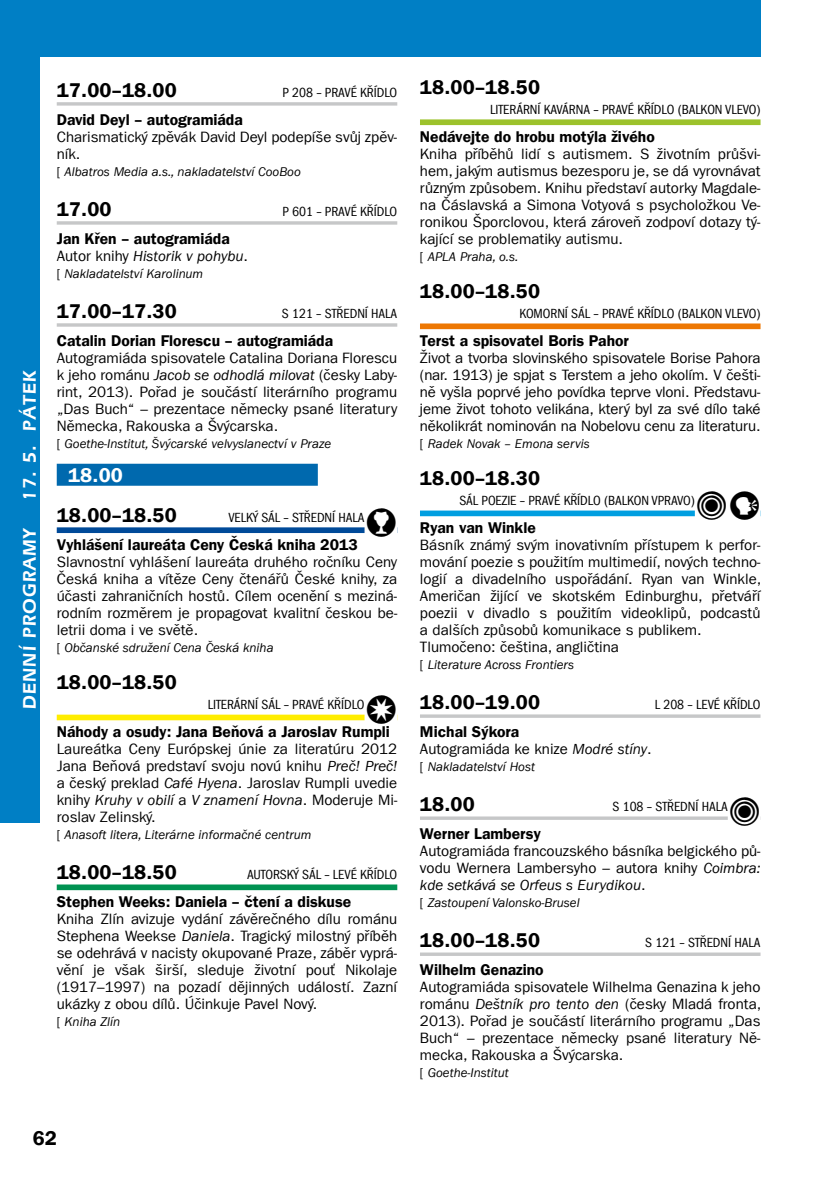
<style>
.page{position:relative;width:840px;height:1191px;background:#fff}
.page>*{position:absolute;margin:0;border:0;box-sizing:border-box;transform-origin:0 0}
.t1{font:20px "Franklin Gothic LT Com Dm";letter-spacing:.01em;color:#000}
.t2{font:20px "Franklin Gothic LT Com Dm";color:#fff}
.t3{font:600 19px "Eras IT Cby BTCE";letter-spacing:.06em;color:#fff}
.t4{font:15.6px "Franklin Gothic LT Com Dm";color:#000}
.t5{font:15px/17px "Franklin Gothic LT Com";color:#000;text-align:justify}
.t6{font:italic 15px "Franklin Gothic LT Com";color:#000}
.t7{font:condensed 13.6px "Franklin Gothic LT Com";letter-spacing:-.005em;color:#000}
.t8{font:italic 13px "Franklin Gothic LT Com";color:#000}
.s1{font-style:normal}
.s2{font-style:italic}
.s3{font-family:"PIKTO";font-stretch:normal;font-size:20px}
</style>
<div class="page">
<div style="left:0;top:0;width:40px;height:822px;background:#007fc5"></div>
<div style="left:0;top:0;width:760px;height:57px;background:#007fc5"></div>
<svg style="left:57px;top:102px;width:340px;height:4px"></svg>
<hr style="left:57px;top:221px;width:340px;height:4px;background:#cdcece">
<hr style="left:57px;top:323px;width:340px;height:4px;background:#cecfcf">
<div style="left:57px;top:464px;width:260px;height:22px;background:#0069ae"></div>
<div style="left:57px;top:527px;width:340px;height:6px;background:#004a99"></div>
<div style="left:364px;top:525px;width:33px;height:10px;background:#fff"></div>
<div style="left:57px;top:714px;width:340px;height:6px;background:#ffed00"></div>
<div style="left:364px;top:712px;width:33px;height:10px;background:#fff"></div>
<div style="left:57px;top:884px;width:340px;height:6px;background:#009252"></div>
<div style="left:420px;top:119px;width:340px;height:6px;background:#9cc22b"></div>
<div style="left:420px;top:323px;width:340px;height:6px;background:#ed7703"></div>
<div style="left:420px;top:510px;width:340px;height:6px;background:#009ee0"></div>
<div style="left:694px;top:508px;width:66px;height:10px;background:#fff"></div>
<svg style="left:420px;top:714px;width:340px;height:4px"></svg>
<svg style="left:420px;top:816px;width:307px;height:4px"></svg>
<svg style="left:420px;top:952px;width:340px;height:4px"></svg>
<p class="t3" style="left:18px;top:501px;width:132px;rotate:-90deg">17. 5. PÁTEK</p>
<p class="t3" style="left:18px;top:709px;width:183px;rotate:-90deg">DENNÍ PROGRAMY</p>
<h1 class="t1" style="left:57px;top:78px;width:122px">17.00–18.00</h1>
<p class="t7" style="left:282px;top:84px;width:116px">P 208 – PRAVÉ KŘÍDLO</p>
<p class="t4" style="left:57px;top:110px;width:187px">David Deyl – autogramiáda</p>
<p class="t5" style="left:57px;top:128px;width:342px">Charismatický zpěvák David Deyl podepíše svůj zpěv&shy;ník.</p>
<p class="t8" style="left:57px;top:164px;width:245px"><span class="s1">[</span> Albatros Media a.s., nakladatelství CooBoo</p>
<h1 class="t1" style="left:57px;top:197px;width:56px">17.00</h1>
<p class="t7" style="left:282px;top:203px;width:116px">P 601 – PRAVÉ KŘÍDLO</p>
<p class="t4" style="left:57px;top:229px;width:174px">Jan Křen – autogramiáda</p>
<p class="t6" style="left:57px;top:247px;width:193px"><span class="s1">Autor knihy</span> Historik v pohybu<span class="s1">.</span></p>
<p class="t8" style="left:57px;top:266px;width:148px"><span class="s1">[</span> Nakladatelství Karolinum</p>
<h1 class="t1" style="left:57px;top:299px;width:122px">17.00–17.30</h1>
<p class="t7" style="left:282px;top:305px;width:117px">S 121 – STŘEDNÍ HALA</p>
<p class="t4" style="left:57px;top:331px;width:278px">Catalin Dorian Florescu – autogramiáda</p>
<p class="t5" style="left:57px;top:349px;width:342px">Autogramiáda spisovatele Catalina Doriana Florescu k jeho románu <span class="s2">Jacob se odhodlá milovat</span> (česky Laby&shy;rint, 2013). Pořad je součástí literárního programu „Das Buch“ – prezentace německy psané literatury Německa, Rakouska a Švýcarska.</p>
<p class="t8" style="left:57px;top:436px;width:276px"><span class="s1">[</span> Goethe-Institut, Švýcarské velvyslanectví v Praze</p>
<h1 class="t2" style="left:68px;top:463px;width:56px">18.00</h1>
<h1 class="t1" style="left:57px;top:503px;width:122px">18.00–18.50</h1>
<p class="t7" style="left:228px;top:509px;width:170px">VELKÝ SÁL – STŘEDNÍ HALA<span class="s3">4</span></p>
<p class="t4" style="left:57px;top:535px;width:302px">Vyhlášení laureáta Ceny Česká kniha 2013</p>
<p class="t5" style="left:57px;top:553px;width:342px">Slavnostní vyhlášení laureáta druhého ročníku Ceny Česká kniha a vítěze Ceny čtenářů České knihy, za účasti zahraničních hostů. Cílem ocenění s meziná&shy;rodním rozměrem je propagovat kvalitní českou be&shy;letrii doma i ve světě.</p>
<p class="t8" style="left:57px;top:640px;width:218px"><span class="s1">[</span> Občanské sdružení Cena Česká kniha</p>
<h1 class="t1" style="left:57px;top:670px;width:122px">18.00–18.50</h1>
<p class="t7" style="left:208px;top:697px;width:191px">LITERÁRNÍ SÁL – PRAVÉ KŘÍDLO<span class="s3">1</span></p>
<p class="t4" style="left:57px;top:722px;width:334px">Náhody a osudy: Jana Beňová a Jaroslav Rumpli</p>
<p class="t5" style="left:57px;top:740px;width:342px">Laureátka Ceny Európskej únie za literatúru 2012<br>Jana Beňová predstaví svoju novú knihu <span class="s2">Preč! Preč! </span>a český preklad <span class="s2">Café Hyena</span>. Jaroslav Rumpli uvedie knihy <span class="s2">Kruhy v obilí</span> a <span class="s2">V znamení Hovna</span>. Moderuje Mi&shy;roslav Zelinský.</p>
<p class="t8" style="left:57px;top:827px;width:256px"><span class="s1">[</span> Anasoft litera, Literárne informačné centrum</p>
<h1 class="t1" style="left:57px;top:860px;width:122px">18.00–18.50</h1>
<p class="t7" style="left:247px;top:866px;width:152px">AUTORSKÝ SÁL – LEVÉ KŘÍDLO</p>
<p class="t4" style="left:57px;top:892px;width:296px">Stephen Weeks: Daniela – čtení a diskuse</p>
<p class="t5" style="left:57px;top:910px;width:342px">Kniha Zlín avizuje vydání závěrečného dílu románu Stephena Weekse <span class="s2">Daniela</span>. Tragický milostný příběh se odehrává v nacisty okupované Praze, záběr vyprá&shy;vění je však širší, sleduje životní pouť Nikolaje (1917–1997) na pozadí dějinných událostí. Zazní ukázky z obou dílů. Účinkuje Pavel Nový.</p>
<p class="t8" style="left:57px;top:1014px;width:65px"><span class="s1">[</span> Kniha Zlín</p>
<h1 class="t1" style="left:420px;top:75px;width:121px">18.00–18.50</h1>
<p class="t7" style="left:490px;top:102px;width:87px">LITERÁRNÍ KAVÁRNA</p>
<p class="t7" style="left:593px;top:102px;width:96px">– PRAVÉ KŘÍDLO (BALKON</p>
<p class="t7" style="left:724px;top:102px;width:37px">VLEVO)</p>
<p class="t4" style="left:420px;top:127px;width:236px">Nedávejte do hrobu motýla živého</p>
<p class="t5" style="left:420px;top:145px;width:342px">Kniha příběhů lidí s autismem. S životním průšvi&shy;hem, jakým autismus bezesporu je, se dá vyrovnávat různým způsobem. Knihu představí autorky Magdale&shy;na Čáslavská a Simona Votyová s psycholožkou Ve&shy;ronikou Šporclovou, která zároveň zodpoví dotazy tý&shy;kající se problematiky autismu.</p>
<p class="t8" style="left:420px;top:249px;width:100px"><span class="s1">[</span> APLA Praha, o.s.</p>
<h1 class="t1" style="left:420px;top:279px;width:121px">18.00–18.50</h1>
<p class="t7" style="left:519px;top:306px;width:31px">KOMORNÍ</p>
<p class="t7" style="left:571px;top:306px;width:191px">SÁL – PRAVÉ KŘÍDLO (BALKON VLEVO)</p>
<p class="t4" style="left:420px;top:331px;width:210px">Terst a spisovatel Boris Pahor</p>
<p class="t5" style="left:420px;top:349px;width:342px">Život a tvorba slovinského spisovatele Borise Pahora (nar. 1913) je spjat s Terstem a jeho okolím. V češti&shy;ně vyšla poprvé jeho povídka teprve vloni. Představu&shy;jeme život tohoto velikána, který byl za své dílo také několikrát nominován na Nobelovu cenu za literaturu.</p>
<p class="t8" style="left:420px;top:436px;width:171px"><span class="s1">[</span> Radek Novak – Emona servis</p>
<h1 class="t1" style="left:420px;top:466px;width:121px">18.00–18.30</h1>
<p class="t7" style="left:459px;top:493px;width:302px">SÁL POEZIE – PRAVÉ KŘÍDLO (BALKON VPRAVO)<span class="s3">53</span></p>
<p class="t4" style="left:420px;top:518px;width:117px">Ryan van Winkle</p>
<p class="t5" style="left:420px;top:536px;width:342px;text-align:left">Básník známý svým inovativním přístupem k perfor&shy;mování poezie s použitím multimedií, nových techno&shy;logií a divadelního uspořádání. Ryan van Winkle, Američan žijící ve skotském Edinburghu, přetváří poezii v divadlo s použitím videoklipů, podcastů a dalších způsobů komunikace s publikem.<br>Tlumočeno: čeština, angličtina</p>
<p class="t8" style="left:420px;top:657px;width:156px"><span class="s1">[</span> Literature Across Frontiers</p>
<h1 class="t1" style="left:420px;top:690px;width:121px">18.00–19.00</h1>
<p class="t7" style="left:654px;top:696px;width:107px">L 208 – LEVÉ KŘÍDLO</p>
<p class="t4" style="left:420px;top:722px;width:101px">Michal Sýkora</p>
<p class="t5" style="left:420px;top:740px;width:233px">Autogramiáda ke knize <span class="s2">Modré stíny</span>.</p>
<p class="t8" style="left:420px;top:759px;width:116px"><span class="s1">[</span> Nakladatelství Host</p>
<h1 class="t1" style="left:420px;top:792px;width:56px">18.00</h1>
<p class="t7" style="left:612px;top:798px;width:149px">S 108 – STŘEDNÍ HALA<span class="s3">5</span></p>
<p class="t4" style="left:420px;top:824px;width:122px">Werner Lambersy</p>
<p class="t5" style="left:420px;top:842px;width:342px">Autogramiáda francouzského básníka belgického pů&shy;vodu Wernera Lambersyho – autora knihy <span class="s2">Coimbra: kde setkává se Orfeus s Eurydikou</span>.</p>
<p class="t8" style="left:420px;top:895px;width:161px"><span class="s1">[</span> Zastoupení Valonsko-Brusel</p>
<h1 class="t1" style="left:420px;top:928px;width:121px">18.00–18.50</h1>
<p class="t7" style="left:644px;top:934px;width:117px">S 121 – STŘEDNÍ HALA</p>
<p class="t4" style="left:420px;top:960px;width:125px">Wilhelm Genazino</p>
<p class="t5" style="left:420px;top:978px;width:342px">Autogramiáda spisovatele Wilhelma Genazina k jeho románu <span class="s2">Deštník pro tento den</span> (česky Mladá fronta, 2013). Pořad je součástí literárního programu „Das Buch“ – prezentace německy psané literatury Ně&shy;mecka, Rakouska a Švýcarska.</p>
<p class="t8" style="left:420px;top:1065px;width:90px"><span class="s1">[</span> Goethe-Institut</p>
<h1 class="t1" style="left:33px;top:1126px;width:25px">62</h1>
</div>
